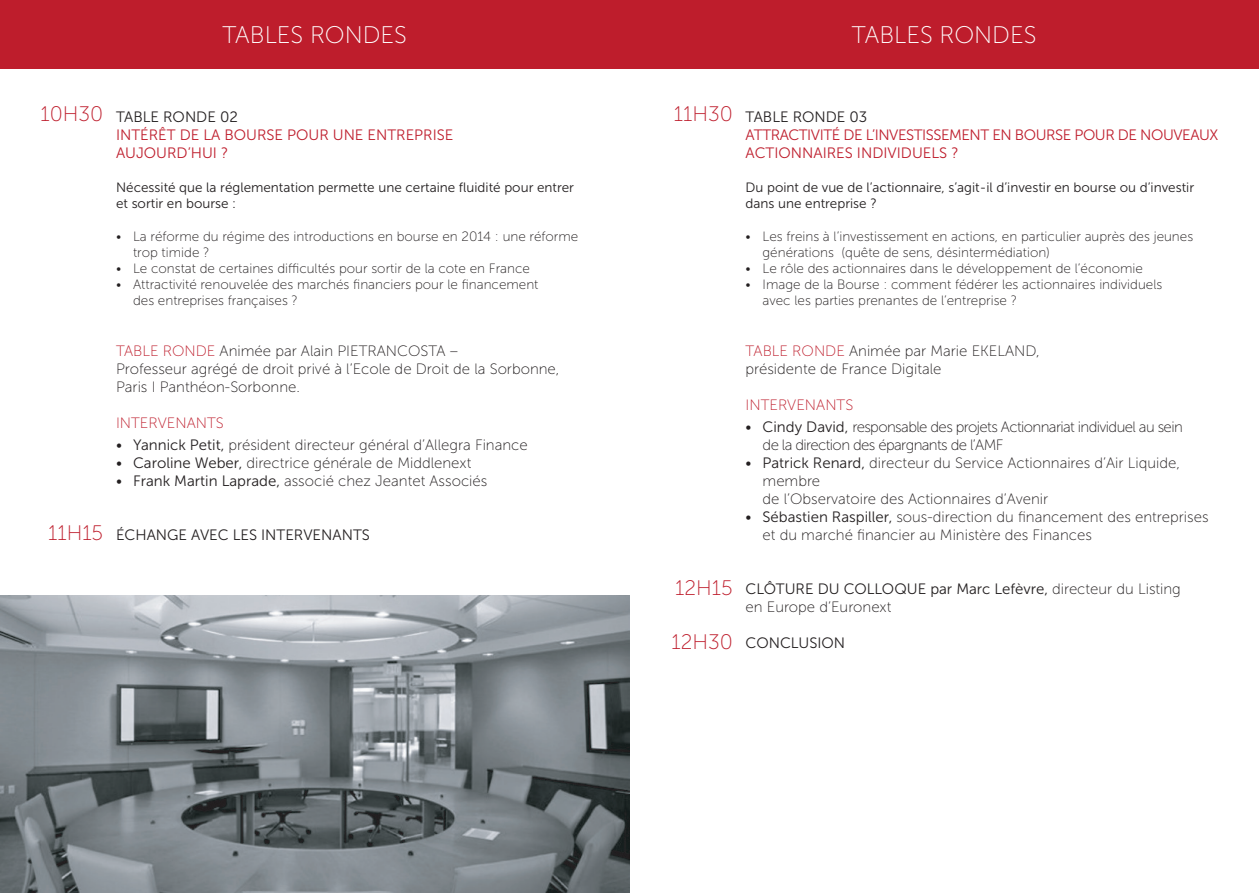
<style>
.page{position:relative;width:1259px;height:893px;background:#fff}
.page>*{position:absolute;margin:0;border:0;box-sizing:border-box;transform-origin:0 0}
.t1{font:24px "Museo Sans 100";color:#fff}
.t2{font:21px "Museo Sans 100";color:#be1d2c}
.t3{font:15px/18px "Museo Sans 100";color:#231f20}
.t4{font:15px "Museo Sans 300";color:#231f20}
.t5{font:15px/18px "Museo Sans 100";letter-spacing:-.04em;color:#231f20}
.t6{font:15px/18px "Museo Sans 300";letter-spacing:-.03em;color:#be1d2c}
.t7{font:15px/18px "Museo Sans 300";color:#be1d2c}
.t8{font:15px "Museo Sans 100";color:#be1d2c}
.t9{font:13.5px/16.2px "Museo Sans 100";color:#231f20}
.t10{font:13.5px/16.2px "Museo Sans 300";color:#231f20}
.s1{color:#be1d2c}
.s2{font-family:"Museo Sans 300"}
.s3{font-family:"Museo Sans 100"}
</style>
<div class="page">
<div style="left:0;top:0;width:1258px;height:68px;background:#be1d2c"></div>
<img style="left:0;top:595px;width:629px;height:298px">
<h1 class="t1" style="left:222px;top:22px;width:186px">TABLES RONDES</h1>
<h1 class="t1" style="left:852px;top:22px;width:186px">TABLES RONDES</h1>
<h2 class="t2" style="left:41px;top:103px;width:64px">10H30</h2>
<h2 class="t2" style="left:674px;top:103px;width:60px">11H30</h2>
<p class="t4" style="left:116px;top:109px;width:123px">TABLE RONDE 02</p>
<p class="t7" style="left:116px;top:126px;width:339px">INTÉRÊT DE LA BOURSE POUR UNE ENTREPRISE<br>AUJOURD’HUI ?</p>
<p class="t10" style="left:116px;top:179px;width:459px">Nécessité que la réglementation permette une certaine fluidité pour entrer et sortir en bourse :</p>
<p class="t9" style="left:133px;top:228px;width:447px;text-indent:-17px">• La réforme du régime des introductions en bourse en 2014 : une réforme trop timide ?</p>
<p class="t9" style="left:116px;top:260px;width:415px">• Le constat de certaines difficultés pour sortir de la cote en France</p>
<p class="t9" style="left:133px;top:277px;width:407px;text-indent:-17px">• Attractivité renouvelée des marchés financiers pour le financement des entreprises françaises ?</p>
<p class="t3" style="left:116px;top:342px;width:445px"><span class="s1">TABLE RONDE</span> Animée par Alain PIETRANCOSTA –<br>Professeur agrégé de droit privé à l’Ecole de Droit de la Sorbonne,<br>Paris I Panthéon-Sorbonne.</p>
<p class="t8" style="left:116px;top:415px;width:109px">INTERVENANTS</p>
<p class="t3" style="left:116px;top:436px;width:413px"><span class="s2">• Yannick Petit,</span> président directeur général d’Allegra Finance</p>
<p class="t3" style="left:116px;top:454px;width:357px"><span class="s2">• Caroline Weber,</span> directrice générale de Middlenext</p>
<p class="t3" style="left:116px;top:472px;width:373px"><span class="s2">• Frank Martin Laprade,</span> associé chez Jeantet Associés</p>
<p class="t4" style="left:116px;top:527px;width:255px">ÉCHANGE AVEC LES INTERVENANTS</p>
<h2 class="t2" style="left:48px;top:522px;width:57px">11H15</h2>
<p class="t4" style="left:745px;top:109px;width:123px">TABLE RONDE 03</p>
<p class="t6" style="left:745px;top:126px;width:474px">ATTRACTIVITÉ DE L’INVESTISSEMENT EN BOURSE POUR DE NOUVEAUX<br>ACTIONNAIRES INDIVIDUELS ?</p>
<p class="t10" style="left:745px;top:179px;width:450px">Du point de vue de l’actionnaire, s’agit-il d’investir en bourse ou d’investir dans une entreprise ?</p>
<p class="t9" style="left:762px;top:228px;width:432px;text-indent:-17px">• Les freins à l’investissement en actions, en particulier auprès des jeunes générations (quête de sens, désintermédiation)</p>
<p class="t9" style="left:745px;top:260px;width:399px">• Le rôle des actionnaires dans le développement de l’économie</p>
<p class="t9" style="left:762px;top:277px;width:401px;text-indent:-17px">• Image de la Bourse : comment fédérer les actionnaires individuels avec les parties prenantes de l’entreprise ?</p>
<p class="t3" style="left:745px;top:342px;width:296px"><span class="s1">TABLE RONDE</span> Animée par Marie EKELAND, présidente de France Digitale</p>
<p class="t8" style="left:745px;top:397px;width:109px">INTERVENANTS</p>
<p class="t5" style="left:762px;top:418px;width:422px;text-indent:-17px"><span class="s2">• Cindy David,</span> responsable des projets Actionnariat individuel au sein de la direction des épargnants de l’AMF</p>
<p class="t3" style="left:762px;top:454px;width:419px;text-indent:-17px"><span class="s2">• Patrick Renard,</span> directeur du Service Actionnaires d’Air Liquide, membre<br>de l’Observatoire des Actionnaires d’Avenir</p>
<p class="t3" style="left:762px;top:508px;width:447px;text-indent:-17px"><span class="s2">• Sébastien Raspiller,</span> sous-direction du financement des entreprises et du marché financier au Ministère des Finances</p>
<h2 class="t2" style="left:675px;top:576px;width:59px">12H15</h2>
<h2 class="t2" style="left:671px;top:630px;width:63px">12H30</h2>
<p class="t4" style="left:745px;top:581px;width:437px">CLÔTURE DU COLLOQUE par Marc Lefèvre, <span class="s3">directeur du Listing</span></p>
<p class="t3" style="left:745px;top:598px;width:147px">en Europe d’Euronext</p>
<p class="t4" style="left:745px;top:635px;width:101px">CONCLUSION</p>
</div>
